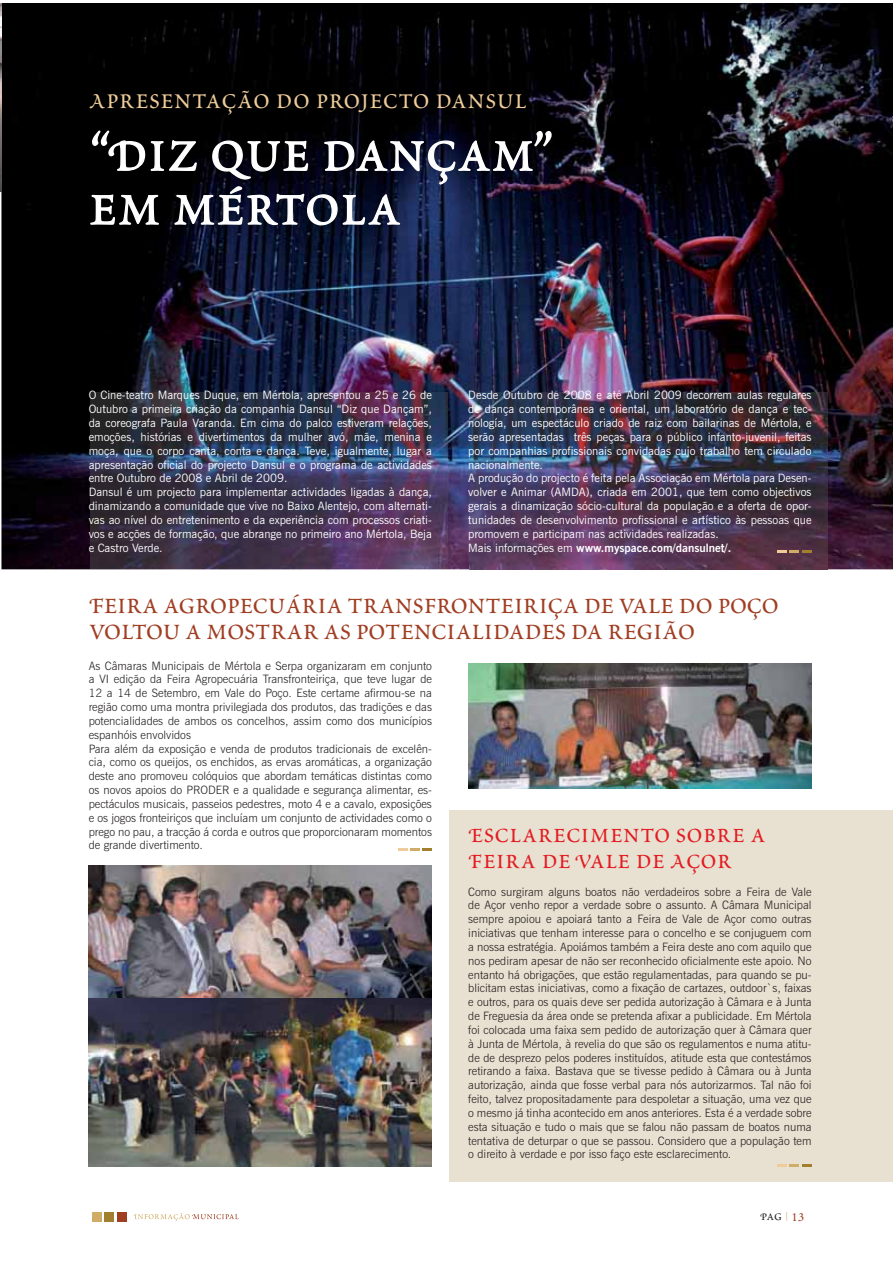
<style>
.page{position:relative;width:893px;height:1263px;background:#fff}
.page>*{position:absolute;margin:0;border:0;box-sizing:border-box;transform-origin:0 0}
.t1{font:66.6px/53.8px "Poetica Roman Small Caps";color:#fff}
.t2{font:33.3px/25.7px "Poetica Roman Small Caps";letter-spacing:-.025em;color:#a03e22}
.t3{font:31.95px "Poetica Roman Small Caps";color:#eecb99}
.t4{font:30.75px/25.7px "Poetica Roman Small Caps";color:#e31b22}
.t5{font:15.3px "Poetica Roman Small Caps";color:#231f20}
.t6{font:300 11.55px/13.8px "News Gothic BT";color:#231f20}
.t7{font:11.55px/13.8px "News Gothic BT";color:#fff}
.s1{font-weight:700}
.s2{font-family:"DIN";font-weight:300;font-size:10.2px;color:#d0ad67}
.s3{font-size:18px;color:#a03e22}
</style>
<div class="page">
<div style="left:92px;top:1212px;width:10px;height:9px;background:#d0ad67"></div>
<div style="left:104px;top:1212px;width:10px;height:9px;background:#a17f2e"></div>
<div style="left:117px;top:1212px;width:9px;height:9px;background:#a03e22"></div>
<svg style="left:134px;top:1213px;width:105px;height:8px"></svg>
<div style="left:450px;top:810px;width:442px;height:372px;background:#e8e0d0"></div>
<img style="left:1px;top:4px;width:891px;height:565px">
<img style="left:0;top:6px;width:1px;height:186px">
<img style="left:91px;top:392px;width:357px;height:177px">
<svg style="left:90px;top:131px;width:461px;height:94px;background:#242735"></svg>
<img style="left:470px;top:392px;width:357px;height:178px">
<svg style="left:777px;top:550px;width:34px;height:3px"></svg>
<img style="left:468px;top:664px;width:343px;height:124px">
<img style="left:89px;top:866px;width:343px;height:301px">
<svg style="left:777px;top:1164px;width:34px;height:3px"></svg>
<svg style="left:398px;top:848px;width:34px;height:3px"></svg>
<h3 class="t3" style="left:89px;top:85px;width:439px">Apresentação do projecto dansul</h3>
<h1 class="t1" style="left:89px;top:129px;width:468px">“Diz que dançam” em mértola</h1>
<p class="t7" style="left:89px;top:389px;width:345px">O Cine-teatro Marques Duque, em Mértola, apresentou a 25 e 26 de Outubro a primeira criação da companhia Dansul “Diz que Dançam”, da coreografa Paula Varanda. Em cima do palco estiveram relações, emoções, histórias e divertimentos da mulher avó, mãe, menina e moça, que o corpo canta, conta e dança. Teve, igualmente, lugar a apresentação oficial do projecto Dansul e o programa de actividades entre Outubro de 2008 e Abril de 2009.<br>Dansul é um projecto para implementar actividades ligadas à dança, dinamizando a comunidade que vive no Baixo Alentejo, com alternati&shy;vas ao nível do entretenimento e da experiência com processos criati&shy;vos e acções de formação, que abrange no primeiro ano Mértola, Beja e Castro Verde.</p>
<p class="t7" style="left:468px;top:389px;width:345px">Desde Outubro de 2008 e até Abril 2009 decorrem aulas regulares de dança contemporânea e oriental, um laboratório de dança e tec&shy;nología, um espectáculo criado de raiz com bailarinas de Mértola, e serão apresentadas três peças para o público infanto-juvenil, feitas por companhias profissionais convidadas cujo trabalho tem circulado nacionalmente.<br>A produção do projecto é feita pela Associação em Mértola para Desen&shy;volver e Animar (AMDA), criada em 2001, que tem como objectivos gerais a dinamização sócio-cultural da população e a oferta de opor&shy;tunidades de desenvolvimento profissional e artístico às pessoas que promovem e participam nas actividades realizadas.<br>Mais informações em <span class="s1">www.myspace.com/dansulnet/.</span></p>
<h2 class="t2" style="left:89px;top:593px;width:692px">Feira agropecuária transfronteiriça de vale do poço voltou a mostrar as potencialidades da região</h2>
<p class="t6" style="left:89px;top:660px;width:345px">As Câmaras Municipais de Mértola e Serpa organizaram em conjunto a VI edição da Feira Agropecuária Transfronteiriça, que teve lugar de 12 a 14 de Setembro, em Vale do Poço. Este certame afirmou-se na região como uma montra privilegiada dos produtos, das tradições e das potencialidades de ambos os concelhos, assim como dos municípios espanhóis envolvidos<br>Para além da exposição e venda de produtos tradicionais de excelên&shy;cia, como os queijos, os enchidos, as ervas aromáticas, a organização deste ano promoveu colóquios que abordam temáticas distintas como os novos apoios do PRODER e a qualidade e segurança alimentar, es&shy;pectáculos musicais, passeios pedestres, moto 4 e a cavalo, exposições e os jogos fronteiriços que incluíam um conjunto de actividades como o prego no pau, a tracção á corda e outros que proporcionaram momentos de grande divertimento.</p>
<h3 class="t4" style="left:468px;top:823px;width:299px">Esclarecimento sobre a<br>Feira de Vale de Açor</h3>
<p class="t6" style="left:468px;top:886px;width:345px;text-align:justify">Como surgiram alguns boatos não verdadeiros sobre a Feira de Vale de Açor venho repor a verdade sobre o assunto. A Câmara Municipal sempre apoiou e apoiará tanto a Feira de Vale de Açor como outras iniciativas que tenham interesse para o concelho e se conjuguem com a nossa estratégia. Apoiámos também a Feira deste ano com aquilo que nos pediram apesar de não ser reconhecido oficialmente este apoio. No entanto há obrigações, que estão regulamentadas, para quando se pu&shy;blicitam estas iniciativas, como a fixação de cartazes, outdoor`s, faixas e outros, para os quais deve ser pedida autorização à Câmara e à Junta de Freguesia da área onde se pretenda afixar a publicidade. Em Mértola foi colocada uma faixa sem pedido de autorização quer à Câmara quer à Junta de Mértola, à revelia do que são os regulamentos e numa atitu&shy;de de desprezo pelos poderes instituídos, atitude esta que contestámos retirando a faixa. Bastava que se tivesse pedido à Câmara ou à Junta autorização, ainda que fosse verbal para nós autorizarmos. Tal não foi feito, talvez propositadamente para despoletar a situação, uma vez que o mesmo já tinha acontecido em anos anteriores. Esta é a verdade sobre esta situação e tudo o mais que se falou não passam de boatos numa tentativa de deturpar o que se passou. Considero que a população tem o direito à verdade e por isso faço este esclarecimento.</p>
<h3 class="t5" style="left:760px;top:1209px;width:45px">Pag <span class="s2">|</span> <span class="s3">13</span></h3>
</div>
